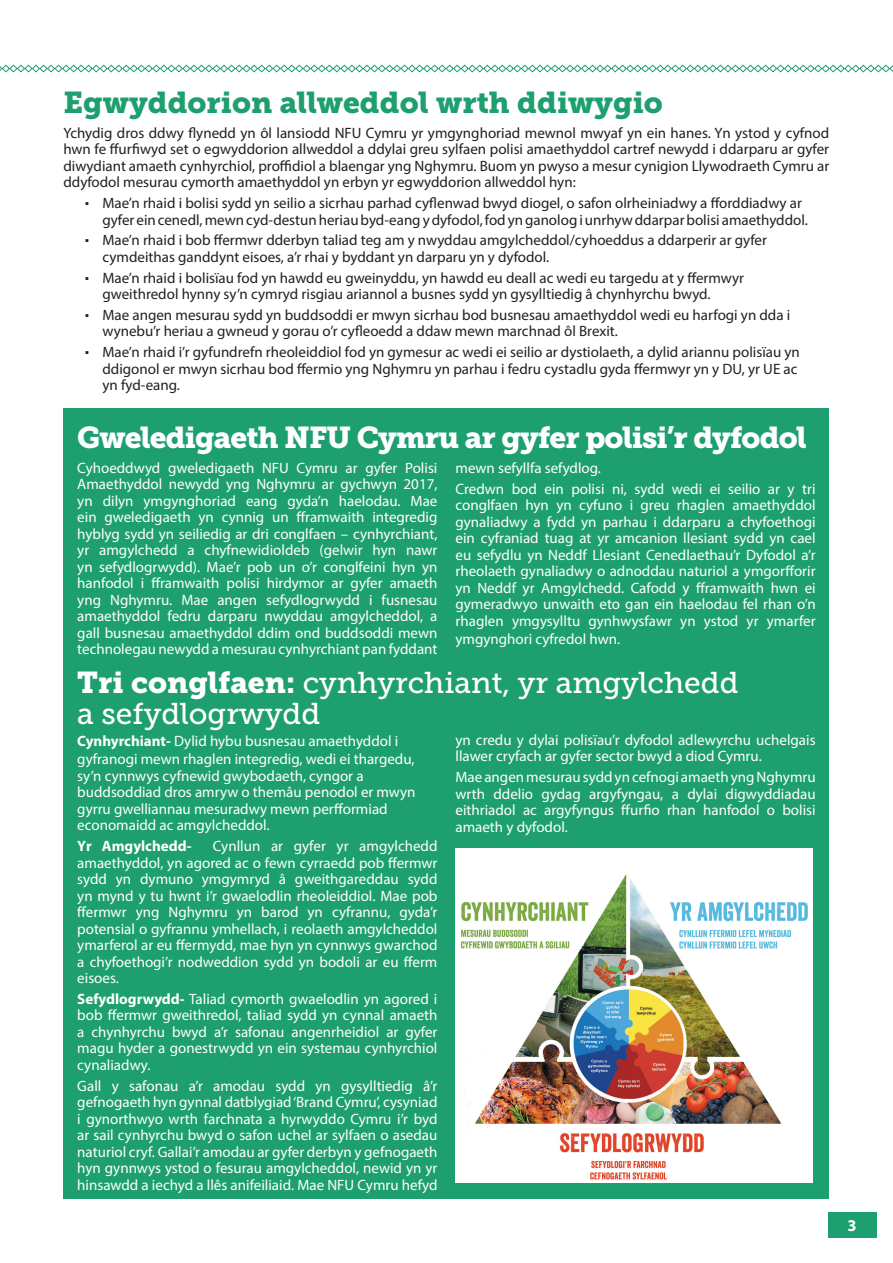
<style>
.page{position:relative;width:893px;height:1263px;background:#fff}
.page>*{position:absolute;margin:0;border:0;box-sizing:border-box;transform-origin:0 0}
.t1{font:30px "Museo Slab 500";color:#fff}
.t2{font:30px "Museo Slab 900";letter-spacing:-.03em;color:#fff}
.t3{font:30px "Museo Slab 900";color:#1d9f70}
.t4{font:700 16.5px "Myriad Pro";color:#fff}
.No_Spacing{font:15px/16.5px "Myriad Pro";color:#fff;text-align:justify}
.No_Spacing-2{font:15px/16.5px "Myriad Pro";color:#231f20}
.No_Spacing-3{font:700 15px "Myriad Pro";color:#fff}
.s1{font-family:"Museo Slab"}
.s2{font-family:"Museo Slab 900"}
.s3{font-weight:700}
</style>
<div class="page">
<div style="left:64px;top:409px;width:765px;height:790px;background:#1d9f70"></div>
<svg style="left:0;top:64px;width:893px;height:9px"></svg>
<img style="left:455px;top:849px;width:357px;height:334px">
<div style="left:828px;top:1212px;width:48px;height:26px;background:#1d9f70"></div>
<p class="t3" style="left:63px;top:85px;width:601px">Egwyddorion allweddol wrth ddiwygio</p>
<p class="No_Spacing-2" style="left:63px;top:124px;width:767px;text-align:justify">Ychydig dros ddwy flynedd yn ôl lansiodd NFU Cymru yr ymgynghoriad mewnol mwyaf yn ein hanes. Yn ystod y cyfnod hwn fe ffurfiwyd set o egwyddorion allweddol a ddylai greu sylfaen polisi amaethyddol cartref newydd i ddarparu ar gyfer diwydiant amaeth cynhyrchiol, proffidiol a blaengar yng Nghymru. Buom yn pwyso a mesur cynigion Llywodraeth Cymru ar ddyfodol mesurau cymorth amaethyddol yn erbyn yr egwyddorion allweddol hyn:</p>
<p class="No_Spacing-2" style="left:102px;top:195px;width:707px;text-indent:-18px"><span class="s1">·</span> Mae’n rhaid i bolisi sydd yn seilio a sicrhau parhad cyflenwad bwyd diogel, o safon olrheiniadwy a fforddiadwy ar gyfer ein cenedl, mewn cyd-destun heriau byd-eang y dyfodol, fod yn ganolog i unrhyw ddarpar bolisi amaethyddol.</p>
<p class="No_Spacing-2" style="left:102px;top:232px;width:666px;text-indent:-18px"><span class="s1">·</span> Mae’n rhaid i bob ffermwr dderbyn taliad teg am y nwyddau amgylcheddol/cyhoeddus a ddarperir ar gyfer cymdeithas ganddynt eisoes, a’r rhai y byddant yn darparu yn y dyfodol.</p>
<p class="No_Spacing-2" style="left:102px;top:269px;width:643px;text-indent:-18px"><span class="s1">·</span> Mae’n rhaid i bolisïau fod yn hawdd eu gweinyddu, yn hawdd eu deall ac wedi eu targedu at y ffermwyr gweithredol hynny sy’n cymryd risgiau ariannol a busnes sydd yn gysylltiedig â chynhyrchu bwyd.</p>
<p class="No_Spacing-2" style="left:102px;top:306px;width:689px;text-indent:-18px"><span class="s1">·</span> Mae angen mesurau sydd yn buddsoddi er mwyn sicrhau bod busnesau amaethyddol wedi eu harfogi yn dda i wynebu’r heriau a gwneud y gorau o’r cyfleoedd a ddaw mewn marchnad ôl Brexit.</p>
<p class="No_Spacing-2" style="left:102px;top:344px;width:699px;text-indent:-18px"><span class="s1">·</span> Mae’n rhaid i’r gyfundrefn rheoleiddiol fod yn gymesur ac wedi ei seilio ar dystiolaeth, a dylid ariannu polisïau yn ddigonol er mwyn sicrhau bod ffermio yng Nghymru yn parhau i fedru cystadlu gyda ffermwyr yn y DU, yr UE ac yn fyd-eang.</p>
<p class="t2" style="left:77px;top:420px;width:731px">Gweledigaeth NFU Cymru ar gyfer polisi’r dyfodol</p>
<p class="No_Spacing" style="left:77px;top:459px;width:362px">Cyhoeddwyd gweledigaeth NFU Cymru ar gyfer Polisi Amaethyddol newydd yng Nghymru ar gychwyn 2017, yn dilyn ymgynghoriad eang gyda’n haelodau. Mae ein gweledigaeth yn cynnig un fframwaith integredig hyblyg sydd yn seiliedig ar dri conglfaen – cynhyrchiant, yr amgylchedd a chyfnewidioldeb (gelwir hyn nawr yn sefydlogrwydd). Mae’r pob un o’r conglfeini hyn yn hanfodol i fframwaith polisi hirdymor ar gyfer amaeth yng Nghymru. Mae angen sefydlogrwydd i fusnesau amaethyddol fedru darparu nwyddau amgylcheddol, a gall busnesau amaethyddol ddim ond buddsoddi mewn technolegau newydd a mesurau cynhyrchiant pan fyddant</p>
<p class="No_Spacing" style="left:455px;top:459px;width:147px">mewn sefyllfa sefydlog.</p>
<p class="No_Spacing" style="left:455px;top:480px;width:362px">Credwn bod ein polisi ni, sydd wedi ei seilio ar y tri conglfaen hyn yn cyfuno i greu rhaglen amaethyddol gynaliadwy a fydd yn parhau i ddarparu a chyfoethogi ein cyfraniad tuag at yr amcanion llesiant sydd yn cael eu sefydlu yn Neddf Llesiant Cenedlaethau’r Dyfodol a’r rheolaeth gynaliadwy o adnoddau naturiol a ymgorfforir yn Neddf yr Amgylchedd. Cafodd y fframwaith hwn ei gymeradwyo unwaith eto gan ein haelodau fel rhan o’n rhaglen ymgysylltu gynhwysfawr yn ystod yr ymarfer</p>
<p class="No_Spacing" style="left:455px;top:630px;width:166px">ymgynghori cyfredol hwn.</p>
<p class="t1" style="left:77px;top:665px;width:663px"><span class="s2">Tri conglfaen:</span> cynhyrchiant, yr amgylchedd</p>
<p class="t1" style="left:77px;top:697px;width:244px">a sefydlogrwydd</p>
<p class="No_Spacing" style="left:77px;top:732px;width:339px;line-height:18px"><span class="s3">Cynhyrchiant-</span> Dylid hybu busnesau amaethyddol i gyfranogi mewn rhaglen integredig, wedi ei thargedu,</p>
<p class="No_Spacing" style="left:77px;top:767px;width:340px;text-align:left">sy’n cynnwys cyfnewid gwybodaeth, cyngor a buddsoddiad dros amryw o themâu penodol er mwyn gyrru gwelliannau mesuradwy mewn perfformiad economaidd ac amgylcheddol.</p>
<p class="No_Spacing-3" style="left:77px;top:836px;width:116px">Yr Amgylchedd-</p>
<p class="No_Spacing" style="left:455px;top:731px;width:362px">yn credu y dylai polisïau’r dyfodol adlewyrchu uchelgais llawer cryfach ar gyfer sector bwyd a diod Cymru.</p>
<p class="No_Spacing" style="left:455px;top:768px;width:362px">Mae angen mesurau sydd yn cefnogi amaeth yng Nghymru wrth ddelio gydag argyfyngau, a dylai digwyddiadau eithriadol ac argyfyngus ffurfio rhan hanfodol o bolisi amaeth y dyfodol.</p>
<p class="No_Spacing" style="left:77px;top:837px;width:362px;text-indent:136px">Cynllun ar gyfer yr amgylchedd amaethyddol, yn agored ac o fewn cyrraedd pob ffermwr sydd yn dymuno ymgymryd â gweithgareddau sydd yn mynd y tu hwnt i’r gwaelodlin rheoleiddiol. Mae pob ffermwr yng Nghymru yn barod yn cyfrannu, gyda’r potensial o gyfrannu ymhellach, i reolaeth amgylcheddol ymarferol ar eu ffermydd, mae hyn yn cynnwys gwarchod a chyfoethogi’r nodweddion sydd yn bodoli ar eu fferm eisoes.</p>
<p class="No_Spacing" style="left:77px;top:990px;width:362px"><span class="s3">Sefydlogrwydd-</span> Taliad cymorth gwaelodlin yn agored i bob ffermwr gweithredol, taliad sydd yn cynnal amaeth a chynhyrchu bwyd a’r safonau angenrheidiol ar gyfer magu hyder a gonestrwydd yn ein systemau cynhyrchiol cynaliadwy.</p>
<p class="No_Spacing" style="left:77px;top:1077px;width:362px">Gall y safonau a’r amodau sydd yn gysylltiedig â’r gefnogaeth hyn gynnal datblygiad ‘Brand Cymru’, cysyniad i gynorthwyo wrth farchnata a hyrwyddo Cymru i’r byd ar sail cynhyrchu bwyd o safon uchel ar sylfaen o asedau naturiol cryf. Gallai’r amodau ar gyfer derbyn y gefnogaeth hyn gynnwys ystod o fesurau amgylcheddol, newid yn yr hinsawdd a iechyd a llês anifeiliaid. Mae NFU Cymru hefyd</p>
<p class="t4" style="left:848px;top:1215px;width:11px">3</p>
</div>
